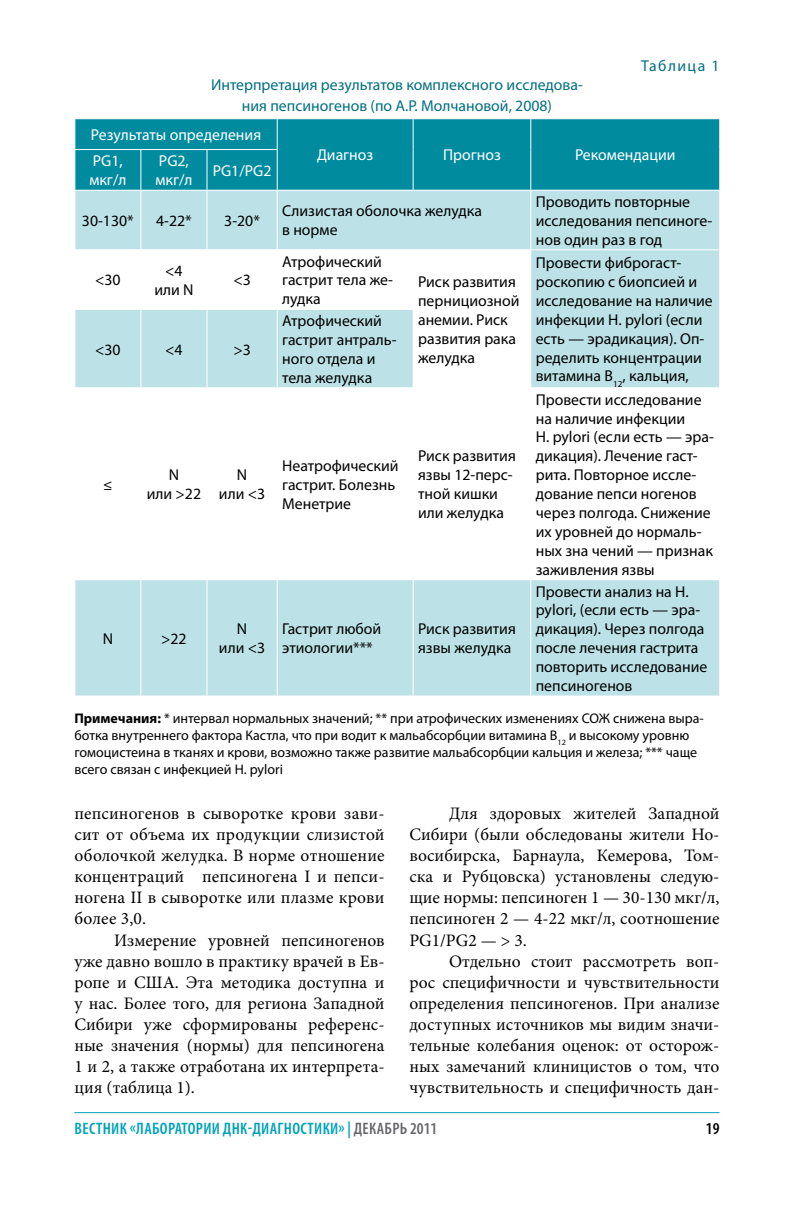
<style>
.page{position:relative;width:794px;height:1216px;background:#fff}
.page>*{position:absolute;margin:0;border:0;box-sizing:border-box;transform-origin:0 0}
.t1{font:17.5px/21px "Minion Pro";color:#000;text-align:justify}
.t2{font:600 condensed 16.62px "Myriad Pro";letter-spacing:.02em;color:#00a2b9}
.t3{font:600 condensed 16.62px "Myriad Pro";color:#000}
.t4{font:15.75px/18.9px "Myriad Pro";color:#000}
.t5{font:15.75px/21px "Myriad Pro";color:#006f81;text-align:center}
.t6{font:15.75px/18.9px "Myriad Pro";color:#fff}
.t7{font:15.75px "Myriad Pro";letter-spacing:.09em;color:#006f81}
.t8{font:14px/16.8px "Myriad Pro";color:#000}
.s1{font-weight:700}
.s2{color:#68676c}
</style>
<div class="page">
<hr style="left:74px;top:1112px;width:645px;height:1px;background:#00a2b9">
<div style="left:75px;top:119px;width:644px;height:71px;background:#008b9f"></div>
<div style="left:75px;top:191px;width:644px;height:504px;background:#bce2e8"></div>
<svg style="left:75px;top:250px;width:644px;height:329px"></svg>
<hr style="left:277px;top:119px;width:1px;height:30px;background:#fff">
<hr style="left:413px;top:119px;width:1px;height:30px;background:#fff">
<hr style="left:530px;top:119px;width:1px;height:30px;background:#fff">
<hr style="left:413px;top:149px;width:1px;height:41px;background:#fff">
<hr style="left:530px;top:149px;width:1px;height:41px;background:#fff">
<hr style="left:74px;top:149px;width:67px;height:1px;background:#fff">
<hr style="left:141px;top:149px;width:66px;height:1px;background:#fff">
<hr style="left:140px;top:150px;width:1px;height:40px;background:#fff">
<hr style="left:207px;top:149px;width:71px;height:1px;background:#fff">
<hr style="left:206px;top:150px;width:1px;height:40px;background:#fff">
<hr style="left:277px;top:150px;width:1px;height:40px;background:#fff">
<hr style="left:140px;top:191px;width:1px;height:58px;background:#fff">
<hr style="left:206px;top:191px;width:1px;height:58px;background:#fff">
<hr style="left:277px;top:191px;width:1px;height:58px;background:#fff">
<hr style="left:530px;top:191px;width:1px;height:58px;background:#fff">
<hr style="left:74px;top:249px;width:67px;height:1px;background:#fff">
<hr style="left:141px;top:249px;width:66px;height:1px;background:#fff">
<hr style="left:140px;top:250px;width:1px;height:59px;background:#fff">
<hr style="left:207px;top:249px;width:70px;height:1px;background:#fff">
<hr style="left:206px;top:250px;width:1px;height:59px;background:#fff">
<hr style="left:277px;top:249px;width:136px;height:1px;background:#fff">
<hr style="left:277px;top:250px;width:1px;height:59px;background:#fff">
<hr style="left:413px;top:249px;width:118px;height:1px;background:#fff">
<hr style="left:413px;top:250px;width:1px;height:59px;background:#fff">
<hr style="left:531px;top:249px;width:189px;height:1px;background:#fff">
<hr style="left:530px;top:250px;width:1px;height:59px;background:#fff">
<hr style="left:530px;top:309px;width:1px;height:78px;background:#fff">
<hr style="left:74px;top:309px;width:67px;height:1px;background:#fff">
<hr style="left:141px;top:309px;width:66px;height:1px;background:#fff">
<hr style="left:140px;top:310px;width:1px;height:77px;background:#fff">
<hr style="left:207px;top:309px;width:70px;height:1px;background:#fff">
<hr style="left:206px;top:310px;width:1px;height:77px;background:#fff">
<hr style="left:277px;top:309px;width:136px;height:1px;background:#fff">
<hr style="left:277px;top:310px;width:1px;height:77px;background:#fff">
<hr style="left:413px;top:310px;width:1px;height:77px;background:#fff">
<hr style="left:74px;top:387px;width:67px;height:1px;background:#fff">
<hr style="left:141px;top:387px;width:66px;height:1px;background:#fff">
<hr style="left:140px;top:388px;width:1px;height:191px;background:#fff">
<hr style="left:207px;top:387px;width:70px;height:1px;background:#fff">
<hr style="left:206px;top:388px;width:1px;height:191px;background:#fff">
<hr style="left:277px;top:387px;width:136px;height:1px;background:#fff">
<hr style="left:277px;top:388px;width:1px;height:191px;background:#fff">
<hr style="left:413px;top:387px;width:118px;height:1px;background:#fff">
<hr style="left:413px;top:388px;width:1px;height:191px;background:#fff">
<hr style="left:531px;top:387px;width:189px;height:1px;background:#fff">
<hr style="left:530px;top:388px;width:1px;height:191px;background:#fff">
<hr style="left:74px;top:579px;width:67px;height:1px;background:#fff">
<hr style="left:141px;top:579px;width:66px;height:1px;background:#fff">
<hr style="left:140px;top:580px;width:1px;height:115px;background:#fff">
<hr style="left:207px;top:579px;width:70px;height:1px;background:#fff">
<hr style="left:206px;top:580px;width:1px;height:115px;background:#fff">
<hr style="left:277px;top:579px;width:136px;height:1px;background:#fff">
<hr style="left:277px;top:580px;width:1px;height:115px;background:#fff">
<hr style="left:413px;top:579px;width:118px;height:1px;background:#fff">
<hr style="left:413px;top:580px;width:1px;height:115px;background:#fff">
<hr style="left:531px;top:579px;width:189px;height:1px;background:#fff">
<hr style="left:530px;top:580px;width:1px;height:115px;background:#fff">
<p class="t7" style="left:641px;top:56px;width:80px">Таблица 1</p>
<p class="t5" style="left:211px;top:74px;width:373px">Интерпретация результатов комплексного исследова‑ ния пепсиногенов (по А.Р. Молчановой, 2008)</p>
<p class="t6" style="left:91px;top:125px;width:172px">Результаты определения</p>
<p class="t6" style="left:317px;top:145px;width:58px">Диагноз</p>
<p class="t6" style="left:443px;top:145px;width:59px">Прогноз</p>
<p class="t6" style="left:575px;top:145px;width:102px">Рекомендации</p>
<p class="t6" style="left:89px;top:151px;width:39px">PG1, мкг/л</p>
<p class="t6" style="left:155px;top:151px;width:39px">PG2, мкг/л</p>
<p class="t6" style="left:213px;top:161px;width:60px">PG1/PG2</p>
<p class="t4" style="left:82px;top:211px;width:53px">30-130*</p>
<p class="t4" style="left:156px;top:211px;width:37px">4-22*</p>
<p class="t4" style="left:224px;top:211px;width:37px">3-20*</p>
<p class="t4" style="left:282px;top:201px;width:201px">Слизистая оболочка желудка в норме</p>
<p class="t4" style="left:536px;top:192px;width:178px">Проводить повторные исследования пепсиноге‑ нов один раз в год</p>
<p class="t4" style="left:95px;top:270px;width:27px">&lt;30</p>
<p class="t4" style="left:154px;top:261px;width:41px;text-align:center">&lt;4 или N</p>
<p class="t4" style="left:233px;top:270px;width:19px">&lt;3</p>
<p class="t4" style="left:282px;top:251px;width:112px">Атрофический гастрит тела же‑ лудка</p>
<p class="t4" style="left:536px;top:253px;width:179px">Провести фиброгаст‑ роскопию с биопсией и исследование на на-личие инфекции Н. pylori (если есть — эрадикация). Оп‑ ределить концентрации витамина В<sub>12</sub>, кальция,</p>
<p class="t4" style="left:418px;top:272px;width:103px">Риск развития пернициозной анемии. Риск развития рака желудка</p>
<p class="t4" style="left:282px;top:311px;width:116px">Атрофический гастрит антраль‑ ного отдела и тела желудка</p>
<p class="t4" style="left:95px;top:339px;width:27px">&lt;30</p>
<p class="t4" style="left:165px;top:339px;width:19px">&lt;4</p>
<p class="t4" style="left:233px;top:339px;width:19px">&gt;3</p>
<p class="t4" style="left:103px;top:474px;width:11px">≤</p>
<p class="t4" style="left:147px;top:465px;width:56px;text-align:center">N<br>или &gt;22</p>
<p class="t4" style="left:219px;top:465px;width:48px;text-align:center">N<br>или &lt;3</p>
<p class="t4" style="left:282px;top:456px;width:118px">Неатрофический гас-трит. Болезнь<br>Менетрие</p>
<p class="t4" style="left:418px;top:446px;width:99px">Риск развития язвы 12-перс‑ тной кишки или желудка</p>
<p class="t4" style="left:536px;top:389px;width:180px">Провести исследование на наличие инфекции<br>Н. pylori (если есть — эра‑ дикация). Лечение гаст‑ рита. Повторное иссле‑ дование пепси- ногенов через полгода. Снижение их уровней до нормаль‑ ных зна- чений — признак заживления язвы</p>
<p class="t4" style="left:536px;top:581px;width:173px">Провести анализ на Н. pylori, (если есть — эра‑ дикация). Через полгода после лечения гастрита повторить исследование пепсиногенов</p>
<p class="t8" style="left:74px;top:710px;width:631px"><span class="s1">Примечания:</span> * интервал нормальных значений; ** при атрофических изменениях СОЖ снижена выра‑ ботка внутреннего фактора Кастла, что при- водит к мальабсорбции витамина В<sub>12</sub> и высокому уровню гомоцистеина в тканях и крови, возможно также развитие мальабсорбции кальция и железа; *** чаще всего связан с инфекцией Н. pylori</p>
<p class="t4" style="left:103px;top:629px;width:12px">N</p>
<p class="t4" style="left:161px;top:629px;width:27px">&gt;22</p>
<p class="t4" style="left:219px;top:619px;width:48px;text-align:center">N<br>или &lt;3</p>
<p class="t4" style="left:282px;top:619px;width:101px">Гастрит любой этио-логии***</p>
<p class="t4" style="left:418px;top:619px;width:99px">Риск развития язвы желудка</p>
<p class="t1" style="left:74px;top:803px;width:312px">пепсиногенов в сыворотке крови зави&shy;сит от объема их продукции слизистой оболочкой желудка. В норме отношение концентраций пепсиногена I и пепси&shy;ногена II в сыворотке или плазме крови более 3,0.</p>
<p class="t1" style="left:74px;top:929px;width:312px;text-indent:40px">Измерение уровней пепсиногенов уже давно вошло в практику врачей в Ев&shy;ропе и США. Эта методика доступна и у нас. Более того, для региона Западной Сибири уже сформированы референс&shy;ные значения (нормы) для пепсиногена 1 и 2, а также отработана их интерпрета&shy;ция (таблица 1).</p>
<p class="t1" style="left:409px;top:803px;width:312px;text-indent:40px">Для здоровых жителей Западной Сибири (были обследованы жители Но&shy;восибирска, Барнаула, Кемерова, Том&shy;ска и Рубцовска) установлены следую&shy;щие нормы: пепсиноген 1 — 30-130 мкг/л, пепсиноген 2 — 4-22 мкг/л, соотношение PG1/PG2 — &gt; 3.</p>
<p class="t1" style="left:409px;top:950px;width:312px;text-indent:40px">Отдельно стоит рассмотреть воп&shy;рос специфичности и чувствительности определения пепсиногенов. При анализе доступных источников мы видим значи&shy;тельные колебания оценок: от осторож&shy;ных замечаний клиницистов о том, что чувствительность и специфичность дан-</p>
<p class="t2" style="left:75px;top:1117px;width:364px">вестник «Лаборатории днк-диагностики» | <span class="s2">декабрь 2011</span></p>
<p class="t3" style="left:706px;top:1117px;width:14px">19</p>
</div>
